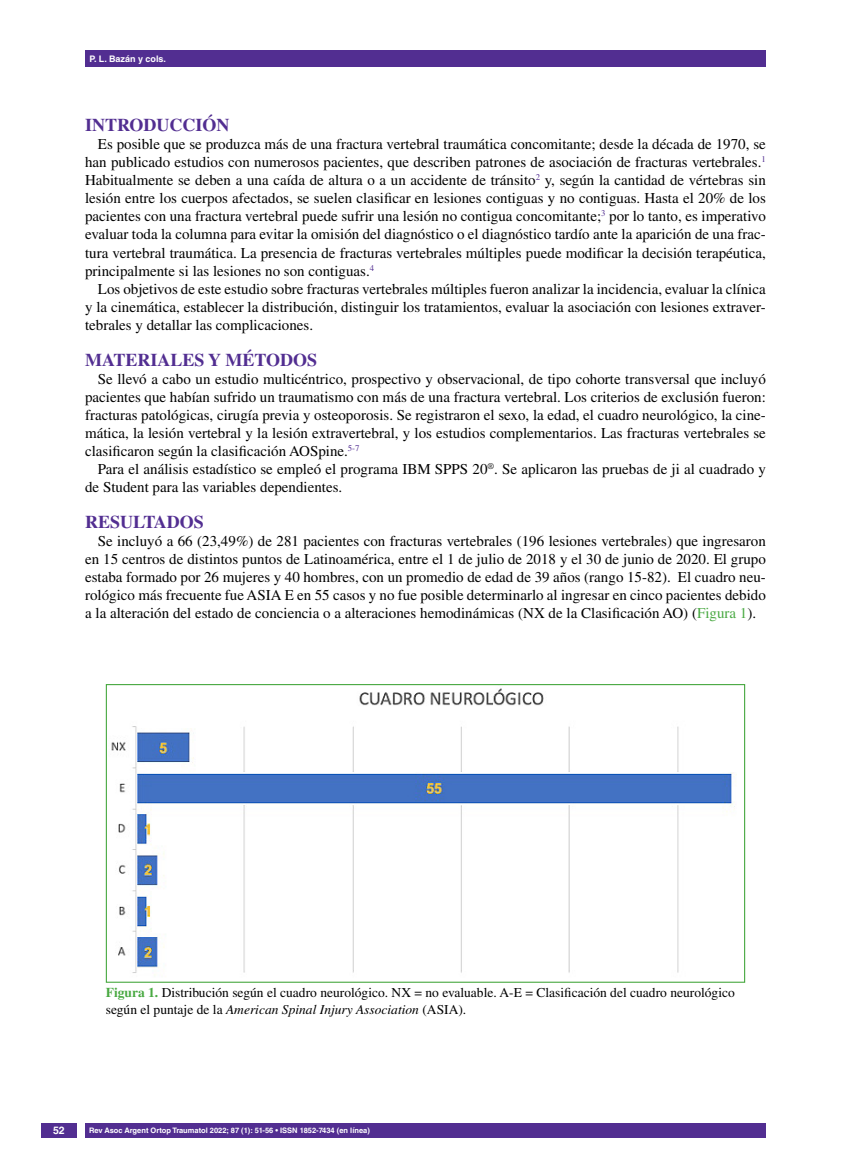
<style>
.page{position:relative;width:851px;height:1170px;background:#fff}
.page>*{position:absolute;margin:0;border:0;box-sizing:border-box;transform-origin:0 0}
.t1{font:700 18px "Times LT Std";color:#522e91}
.t2{font:15px/18px "Times LT Std";color:#000;text-align:justify}
.t3{font:13.5px/16.2px "Times LT Std";color:#000}
.t4{font:700 10.5px "Helvetica LT Std";color:#fff}
.t5{font:700 9px "Helvetica LT Std";color:#fff}
.t6{font:700 7.5px "Helvetica LT Std";color:#fff}
.s1{color:#49a942}
.s2{font-weight:700;color:#49a942}
.s3{font-style:italic}
</style>
<div class="page">
<div style="left:41px;top:1123px;width:36px;height:14px;background:#522e91"></div>
<div style="left:85px;top:50px;width:680px;height:17px;background:#522e91"></div>
<div style="left:85px;top:1123px;width:680px;height:14px;background:#522e91"></div>
<img style="left:111px;top:688px;width:626px;height:288px">
<p class="t5" style="left:89px;top:53px;width:78px">P. L. Bazán y cols.</p>
<p class="t1" style="left:85px;top:115px;width:146px">INTRODUCCIÓN</p>
<p class="t2" style="left:85px;top:135px;width:682px;text-indent:13px">Es posible que se produzca más de una fractura vertebral traumática concomitante; desde la década de 1970, se han publicado estudios con numerosos pacientes, que describen patrones de asociación de fracturas vertebrales.<sup>1<br></sup>Habitualmente se deben a una caída de altura o a un accidente de tránsito<sup>2</sup> y, según la cantidad de vértebras sin lesión entre los cuerpos afectados, se suelen clasificar en lesiones contiguas y no contiguas. Hasta el 20% de los pacientes con una fractura vertebral puede sufrir una lesión no contigua concomitante;<sup>3</sup> por lo tanto, es imperativo evaluar toda la columna para evitar la omisión del diagnóstico o el diagnóstico tardío ante la aparición de una frac&shy;tura vertebral traumática. La presencia de fracturas vertebrales múltiples puede modificar la decisión terapéutica, principalmente si las lesiones no son contiguas.<sup>4</sup></p>
<p class="t2" style="left:85px;top:279px;width:682px;text-indent:13px">Los objetivos de este estudio sobre fracturas vertebrales múltiples fueron analizar la incidencia, evaluar la clínica y la cinemática, establecer la distribución, distinguir los tratamientos, evaluar la asociación con lesiones extraver&shy;tebrales y detallar las complicaciones.</p>
<p class="t1" style="left:85px;top:349px;width:234px">MATERIALES Y MÉTODOS</p>
<p class="t2" style="left:85px;top:369px;width:682px;text-indent:13px">Se llevó a cabo un estudio multicéntrico, prospectivo y observacional, de tipo cohorte transversal que incluyó pacientes que habían sufrido un traumatismo con más de una fractura vertebral. Los criterios de exclusión fueron: fracturas patológicas, cirugía previa y osteoporosis. Se registraron el sexo, la edad, el cuadro neurológico, la cine&shy;mática, la lesión vertebral y la lesión extravertebral, y los estudios complementarios. Las fracturas vertebrales se clasificaron según la clasificación AOSpine.<sup>5-7</sup></p>
<p class="t2" style="left:85px;top:459px;width:682px;text-indent:13px">Para el análisis estadístico se empleó el programa IBM SPPS 20<sup>®</sup>. Se aplicaron las pruebas de ji al cuadrado y de Student para las variables dependientes.</p>
<p class="t1" style="left:85px;top:511px;width:120px">RESULTADOS</p>
<p class="t2" style="left:85px;top:531px;width:682px;text-indent:13px">Se incluyó a 66 (23,49%) de 281 pacientes con fracturas vertebrales (196 lesiones vertebrales) que ingresaron en 15 centros de distintos puntos de Latinoamérica, entre el 1 de julio de 2018 y el 30 de junio de 2020. El grupo estaba formado por 26 mujeres y 40 hombres, con un promedio de edad de 39 años (rango 15-82). El cuadro neu&shy;rológico más frecuente fue ASIA E en 55 casos y no fue posible determinarlo al ingresar en cinco pacientes debido a la alteración del estado de conciencia o a alteraciones hemodinámicas (NX de la Clasificación AO) (<span class="s1">Figura 1</span>).</p>
<p class="t3" style="left:106px;top:984px;width:630px"><span class="s2">Figura 1.</span> Distribución según el cuadro neurológico. NX = no evaluable. A-E = Clasificación del cuadro neurológico según el puntaje de la <span class="s3">American Spinal Injury Association</span> (ASIA).</p>
<p class="t4" style="left:53px;top:1124px;width:13px">52</p>
<p class="t6" style="left:89px;top:1125px;width:282px">Rev Asoc Argent Ortop Traumatol 2022; 87 (1): 51-56 • ISSN 1852-7434 (en línea)</p>
</div>
